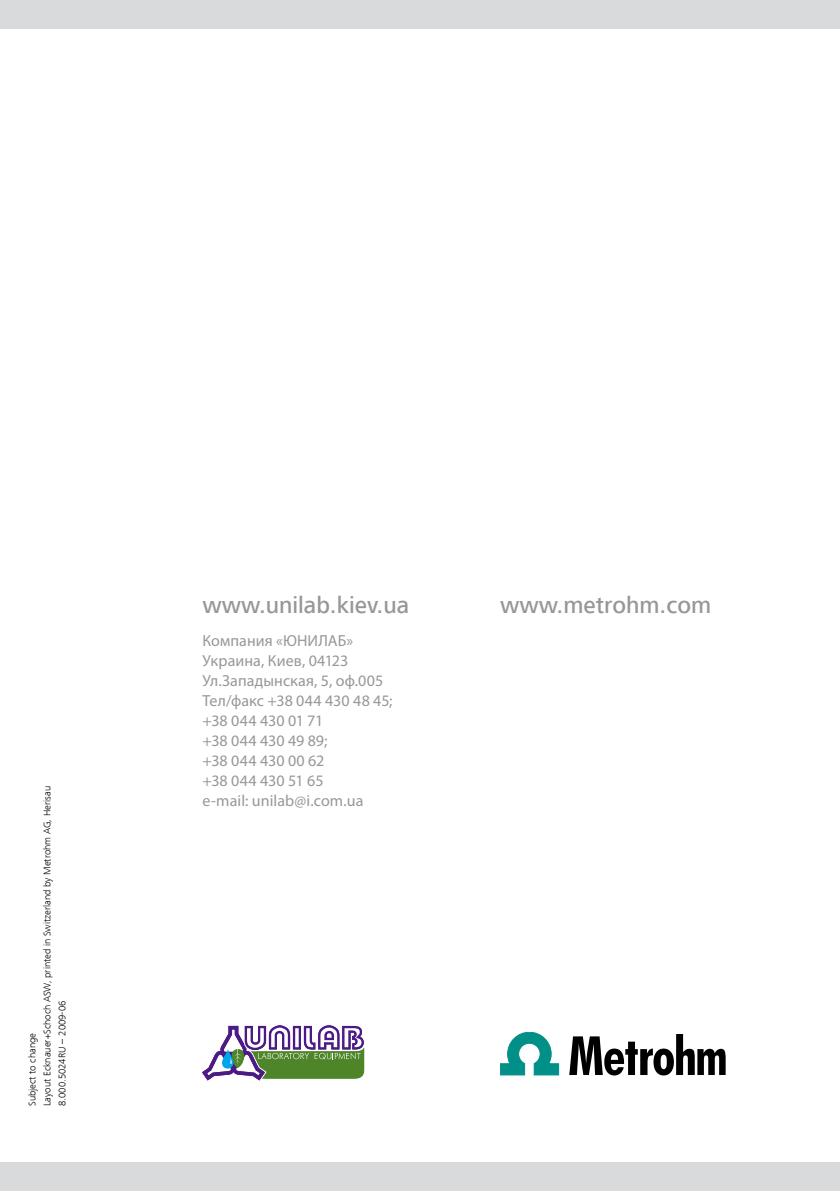
<style>
.page{position:relative;width:840px;height:1191px;background:#fff}
.page>*{position:absolute;margin:0;border:0;box-sizing:border-box;transform-origin:0 0}
.t1{font:500 24px "Frutiger Next LT";color:#97979b}
.t2{font:16px/20px "Myriad Pro";letter-spacing:.005em;color:#97979b}
.t3{font:300 10px/15px "Frutiger Next LT";color:#000}
</style>
<div class="page">
<div style="left:0;top:0;width:839px;height:28px;background:#d8dadc"></div>
<div style="left:0;top:1162px;width:839px;height:29px;background:#d8dadc"></div>
<svg style="left:500px;top:1032px;width:58px;height:43px"></svg>
<svg style="left:569px;top:1034px;width:156px;height:41px"></svg>
<svg style="left:202px;top:1024px;width:163px;height:57px"></svg>
<p class="t3" style="left:25px;top:1106px;width:321px;rotate:-90deg">Subject to change<br>Layout Ecknauer+Schoch ASW, printed in Switzerland by Metrohm AG, Herisau<br>8.000.5024RU – 2009-06</p>
<h1 class="t1" style="left:202px;top:591px;width:208px">www.unilab.kiev.ua</h1>
<h1 class="t1" style="left:499px;top:591px;width:212px">www.metrohm.com</h1>
<p class="t2" style="left:202px;top:630px;width:191px">Компания «ЮНИЛАБ»<br>Украина, Киев, 04123<br>Ул.Западынская, 5, оф.005<br>Тел/факс +38 044 430 48 45; +38 044 430 01 71<br>+38 044 430 49 89;<br>+38 044 430 00 62<br>+38 044 430 51 65<br>e-mail: unilab@i.com.ua</p>
</div>
